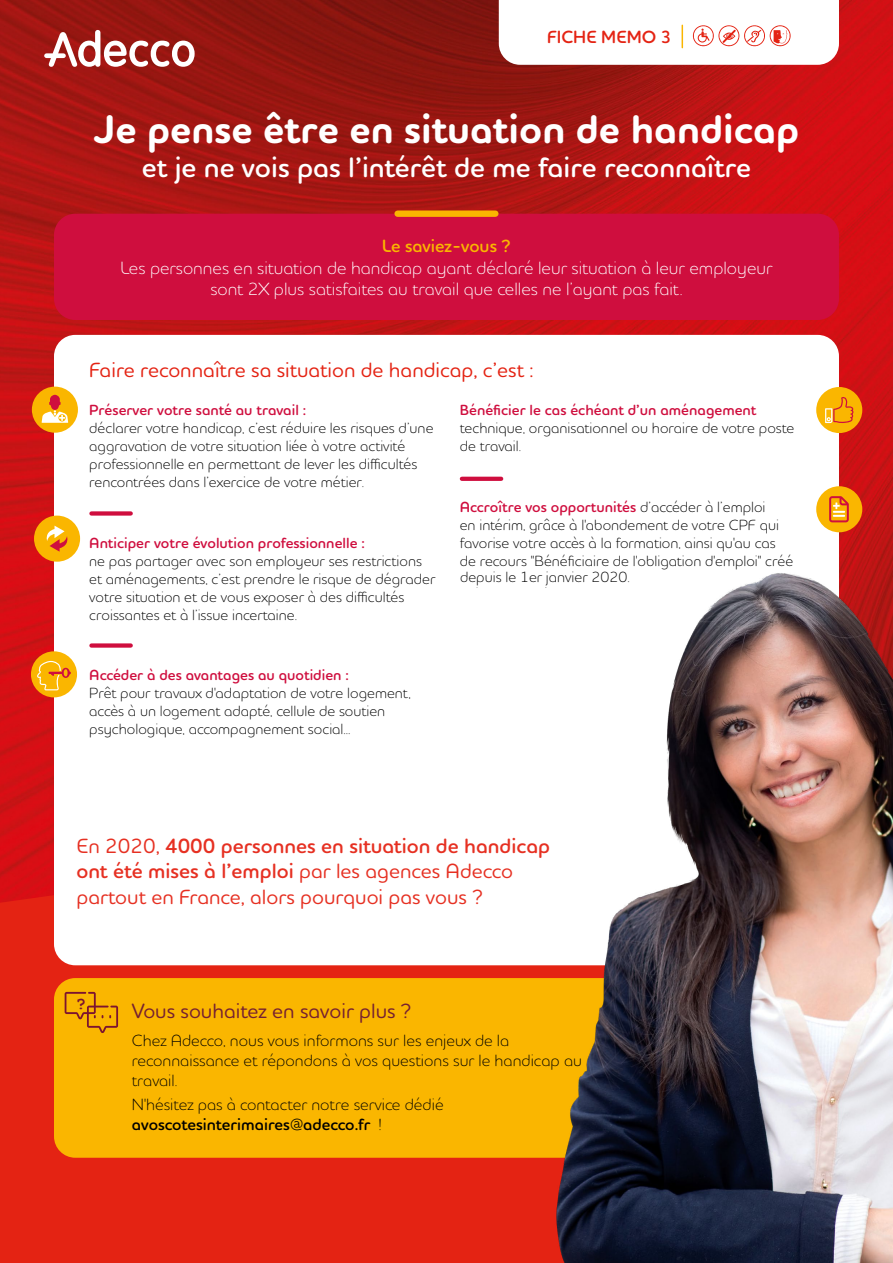
<style>
.page{position:relative;width:893px;height:1263px;background:#fff}
.page>*{position:absolute;margin:0;border:0;box-sizing:border-box;transform-origin:0 0}
.t1{font:700 40.5px "Houschka Head";color:#fff}
.t2{font:600 28.5px "Houschka Head";color:#fff}
.t3{font:500 21px/25.2px "Houschka Head";color:#e42313}
.t4{font:500 21px/25.2px "Houschka Head";color:#e63223}
.t5{font:600 21px "Houschka Head";color:#e63022}
.t6{font:500 21px "Houschka Head";color:#e63022}
.t7{font:500 21px "Houschka Head";color:#752031}
.t8{font:300 18px/21.6px "Houschka Head";color:#fff;text-align:center}
.t9{font:600 18px "Houschka Head";color:#e42313}
.t10{font:700 18px "Courier New";color:#7c1430;scale:.96 1}
.t11{font:300 16.5px/19.8px "Houschka Head";color:#000}
.t12{font:300 15px/18px "Houschka Head";color:#000}
.t13{font:600 15px "Houschka Head";color:#cf0e3e}
.s1{font-weight:600;color:#fab600}
.s2{font-weight:600;color:#cf0e3e}
.s3{font-weight:300;color:#000}
.s4{font-weight:600}
.s5{font-weight:500}
</style>
<div class="page">
<img style="left:0;top:0;width:893px;height:777px">
<svg style="left:0;top:777px;width:554px;height:486px;background:#e22113"></svg>
<div style="left:54px;top:335px;width:785px;height:630px;background:#fff;border-radius:21px"></div>
<div style="left:54px;top:214px;width:785px;height:106px;background:#cf0e3e;border-radius:21px"></div>
<div style="left:54px;top:978px;width:785px;height:180px;background:#fab600;border-radius:21px"></div>
<img style="left:554px;top:572px;width:339px;height:691px">
<div style="left:398px;top:210px;width:97px;height:7px;background:#fab600"></div>
<svg style="left:499px;top:0;width:340px;height:65px"></svg>
<svg style="left:44px;top:30px;width:151px;height:37px"></svg>
<div style="left:91px;top:511px;width:40px;height:5px;background:#cf0e3e"></div>
<div style="left:91px;top:643px;width:40px;height:5px;background:#cf0e3e"></div>
<svg style="left:462px;top:477px;width:39px;height:4px"></svg>
<div style="left:32px;top:387px;width:46px;height:46px;background:#fab600;border-radius:50%"></div>
<svg style="left:42px;top:395px;width:26px;height:28px"></svg>
<div style="left:34px;top:516px;width:46px;height:46px;background:#fab600;border-radius:50%"></div>
<svg style="left:46px;top:526px;width:22px;height:26px"></svg>
<div style="left:31px;top:651px;width:46px;height:46px;background:#fab600;border-radius:50%"></div>
<svg style="left:37px;top:661px;width:34px;height:29px"></svg>
<div style="left:816px;top:387px;width:46px;height:46px;background:#fab600;border-radius:50%"></div>
<svg style="left:825px;top:397px;width:28px;height:26px"></svg>
<div style="left:816px;top:486px;width:46px;height:46px;background:#fab600;border-radius:50%"></div>
<svg style="left:829px;top:496px;width:20px;height:26px"></svg>
<svg style="left:65px;top:992px;width:53px;height:41px"></svg>
<div style="left:83px;top:836px;width:486px;height:79px;background:#fff"></div>
<div style="left:77px;top:830px;width:482px;height:82px;background:#fff"></div>
<div style="left:458px;top:569px;width:175px;height:18px;background:#fff"></div>
<p class="t9" style="left:547px;top:25px;width:126px">FICHE MEMO 3</p>
<p class="t1" style="left:94px;top:103px;width:707px">Je pense être en situation de handicap</p>
<p class="t2" style="left:142px;top:149px;width:611px">et je ne vois pas l’intérêt de me faire reconnaître</p>
<p class="t8" style="left:121px;top:234px;width:653px"><span class="s1">Le saviez-vous ?<br></span>Les personnes en situation de handicap ayant déclaré leur situation à leur employeur sont 2X plus satisfaites au travail que celles ne l’ayant pas fait.</p>
<p class="t3" style="left:89px;top:356px;width:446px">Faire reconnaître sa situation de handicap, c’est :</p>
<p class="t12" style="left:89px;top:400px;width:346px"><span class="s2">Préserver votre santé au travail :<br></span>déclarer votre handicap, c’est réduire les risques d’une aggravation de votre situation liée à votre activité professionnelle en permettant de lever les difficultés rencontrées dans l’exercice de votre métier.</p>
<p class="t12" style="left:89px;top:533px;width:348px"><span class="s2">Anticiper votre évolution professionnelle :<br></span>ne pas partager avec son employeur ses restrictions et aménagements, c’est prendre le risque de dégrader votre situation et de vous exposer à des difficultés croissantes et à l’issue incertaine.</p>
<p class="t12" style="left:89px;top:665px;width:323px"><span class="s2">Accéder à des avantages au quotidien :<br></span>Prêt pour travaux d'adaptation de votre logement, accès à un logement adapté, cellule de soutien psychologique, accompagnement social...</p>
<p class="t12" style="left:460px;top:400px;width:336px"><span class="s2">Bénéficier le cas échéant d’un aménagement </span>technique, organisationnel ou horaire de votre poste de travail.</p>
<p class="t13" style="left:460px;top:497px;width:307px">Accroître vos opportunités <span class="s3">d’accéder à l’emploi</span></p>
<p class="t12" style="left:460px;top:515px;width:321px">en intérim, grâce à l'abondement de votre CPF qui</p>
<p class="t12" style="left:460px;top:533px;width:318px">favorise votre accès à la formation, ainsi qu'au cas</p>
<p class="t12" style="left:460px;top:551px;width:335px">de recours "Bénéficiaire de l'obligation d'emploi" créé</p>
<p class="t12" style="left:609px;top:569px;width:19px">19</p>
<p class="t12" style="left:460px;top:567px;width:171px">depuis le 1er janvier 2020.</p>
<p class="t4" style="left:83px;top:832px;width:475px">En 2019, <span class="s4">4000 personnes en situation de handicap ont été mises à l’emploi</span> par les agences Ade co partout en France, alors pourquoi pas vous ?</p>
<p class="t5" style="left:77px;top:832px;width:475px"><span class="s5">En 2020,</span> 4000 personnes en situation de handicap</p>
<p class="t5" style="left:77px;top:858px;width:438px">ont été mises à l’emploi <span class="s5">par les agences Adecco</span></p>
<p class="t6" style="left:77px;top:883px;width:408px">partout en France, alors pourquoi pas vous ?</p>
<p class="t3" style="left:89px;top:835px;width:475px">En 2019, <span class="s4">5 0 perso nes en situation de handicap ont été mises à l’emploi</span> par les agences Adecco partout en France, alors pourquoi pas vous ?</p>
<p class="t10" style="left:76px;top:992px;width:12px">?</p>
<p class="t7" style="left:132px;top:997px;width:281px">Vous souhaitez en savoir plus ?</p>
<p class="t11" style="left:132px;top:1030px;width:452px">Chez Adecco, nous vous informons sur les enjeux de la reconnaissance et répondons à vos questions sur le handicap au travail.</p>
<p class="t11" style="left:132px;top:1094px;width:313px">N'hésitez pas à contacter notre service dédié <span class="s4">avoscotesinterimaires@adecco.fr</span> !</p>
</div>
